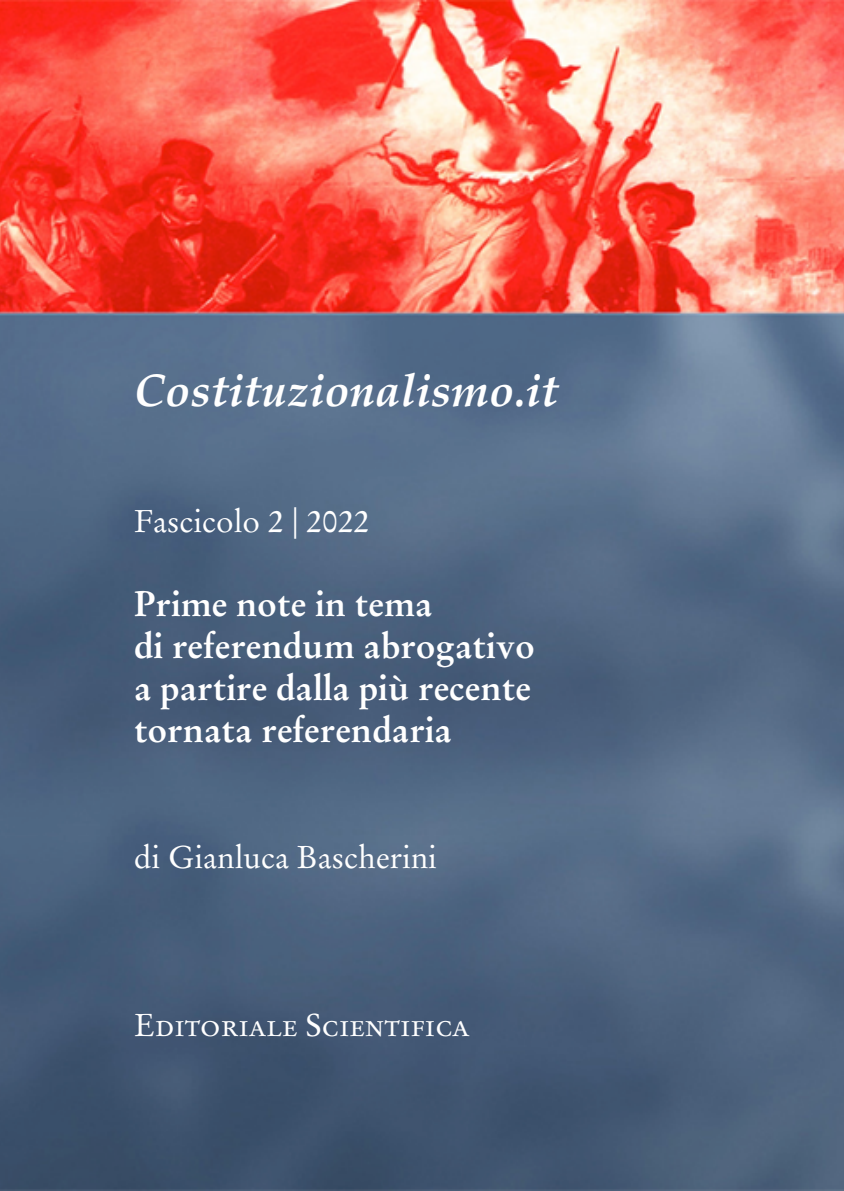
<style>
.page{position:relative;width:844px;height:1191px;background:#fff}
.page>*{position:absolute;margin:0;border:0;box-sizing:border-box;transform-origin:0 0}
.t1{font:italic 700 45.5px "Palatino Linotype";color:#fff}
.t2{font:700 35px/42px "Stempel Garamond";color:#fff}
.t3{font:31.5px "Stempel Garamond";color:#fff}
.t4{font:31.5px "Stempel Garamond Roman SC";color:#fff}
</style>
<div class="page">
<img style="left:0;top:0;width:843px;height:1190px">
<h1 class="t1" style="left:134px;top:358px;width:426px">Costituzionalismo.it</h1>
<p class="t3" style="left:134px;top:502px;width:237px">Fascicolo 2 | 2022</p>
<p class="t2" style="left:134px;top:582px;width:402px">Prime note in tema<br>di referendum abrogativo a partire dalla più recente tornata referendaria</p>
<p class="t3" style="left:134px;top:838px;width:304px">di Gianluca Bascherini</p>
<p class="t4" style="left:134px;top:1006px;width:337px">Editoriale Scientifica</p>
</div>
